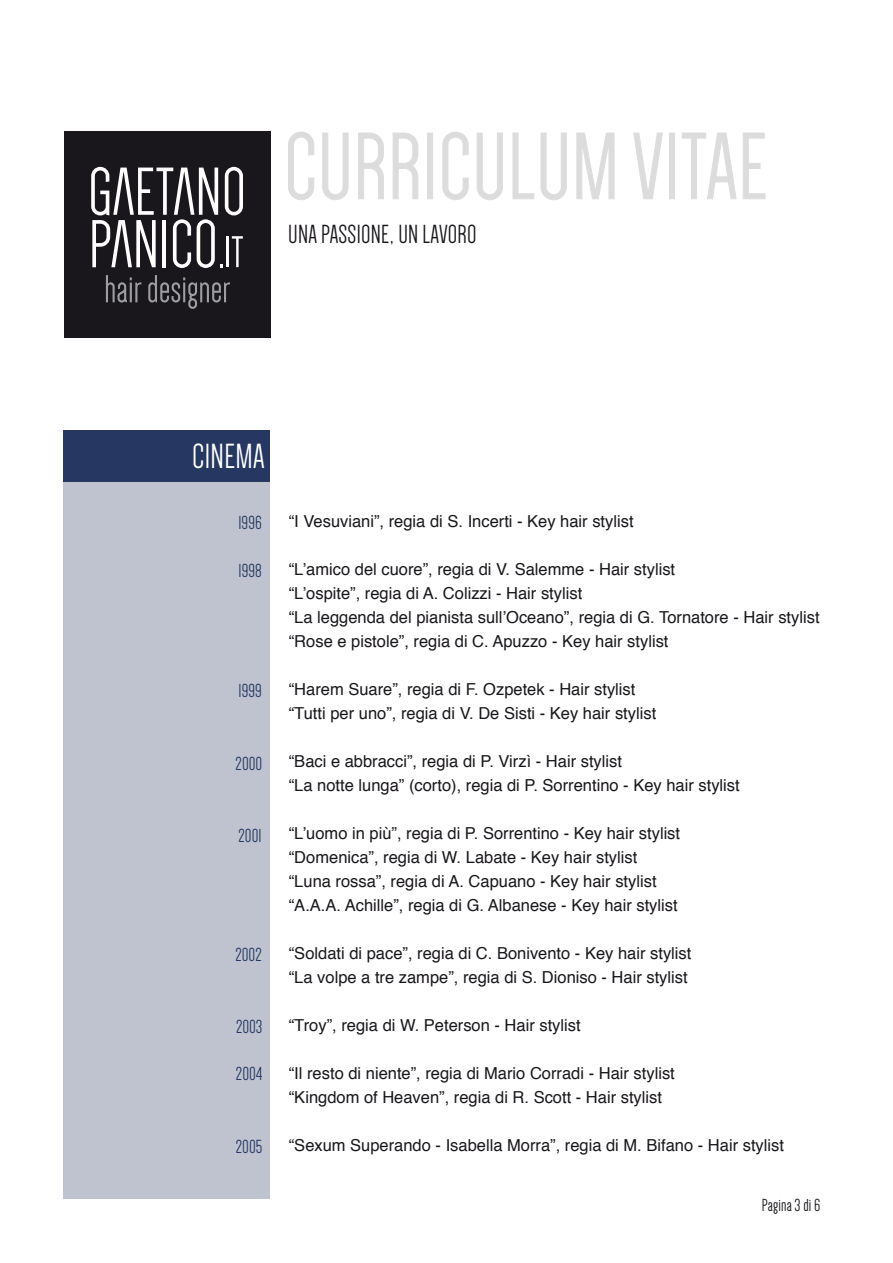
<style>
.page{position:relative;width:893px;height:1263px;background:#fff}
.page>*{position:absolute;margin:0;border:0;box-sizing:border-box;transform-origin:0 0}
.t1{font:36px "Dense";letter-spacing:.01em;color:#fff}
.t2{font:27px "Dense";letter-spacing:.01em;color:#1a171c}
.t3{font:19.5px "Dense";color:#263861}
.t4{font:18px "Dense";letter-spacing:.01em;color:#1a171c}
.t5{font:16.5px/24px "Helvetica";color:#1a171c}
</style>
<div class="page">
<div style="left:63px;top:482px;width:206px;height:717px;background:#bec3cf"></div>
<div style="left:63px;top:430px;width:206px;height:52px;background:#263861"></div>
<div style="left:64px;top:131px;width:207px;height:207px;background:#1a171c"></div>
<svg style="left:106px;top:275px;width:35px;height:27px"></svg>
<svg style="left:148px;top:275px;width:82px;height:34px"></svg>
<svg style="left:91px;top:167px;width:152px;height:101px"></svg>
<svg style="left:288px;top:132px;width:27px;height:68px"></svg>
<svg style="left:322px;top:132px;width:27px;height:68px"></svg>
<svg style="left:358px;top:132px;width:26px;height:67px"></svg>
<svg style="left:392px;top:132px;width:27px;height:67px"></svg>
<div style="left:427px;top:133px;width:6px;height:66px;background:#dcdcdd"></div>
<svg style="left:442px;top:132px;width:27px;height:68px"></svg>
<svg style="left:476px;top:132px;width:27px;height:68px"></svg>
<svg style="left:512px;top:132px;width:55px;height:68px"></svg>
<svg style="left:576px;top:132px;width:39px;height:67px"></svg>
<svg style="left:633px;top:132px;width:30px;height:67px"></svg>
<div style="left:669px;top:133px;width:6px;height:66px;background:#dcdcdd"></div>
<svg style="left:682px;top:132px;width:83px;height:67px"></svg>
<h2 class="t2" style="left:288px;top:221px;width:190px">UNA PASSIONE, UN LAVORO</h2>
<h1 class="t1" style="left:192px;top:438px;width:74px">CINEMA</h1>
<p class="t3" style="left:238px;top:513px;width:25px">1996</p>
<p class="t3" style="left:239px;top:561px;width:25px">1998</p>
<p class="t3" style="left:239px;top:681px;width:25px">1999</p>
<p class="t3" style="left:236px;top:754px;width:28px">2000</p>
<p class="t3" style="left:239px;top:825px;width:25px">2001</p>
<p class="t3" style="left:235px;top:945px;width:28px">2002</p>
<p class="t3" style="left:236px;top:1017px;width:28px">2003</p>
<p class="t3" style="left:236px;top:1064px;width:28px">2004</p>
<p class="t3" style="left:236px;top:1137px;width:28px">2005</p>
<p class="t5" style="left:289px;top:511px;width:346px">“I Vesuviani”, regia di S. Incerti - Key hair stylist</p>
<p class="t5" style="left:289px;top:559px;width:532px">“L’amico del cuore”, regia di V. Salemme - Hair stylist<br>“L’ospite”, regia di A. Colizzi - Hair stylist<br>“La leggenda del pianista sull’Oceano”, regia di G. Tornatore - Hair stylist “Rose e pistole”, regia di C. Apuzzo - Key hair stylist</p>
<p class="t5" style="left:289px;top:679px;width:369px">“Harem Suare”, regia di F. Ozpetek - Hair stylist “Tutti per uno”, regia di V. De Sisti - Key hair stylist</p>
<p class="t5" style="left:289px;top:751px;width:452px">“Baci e abbracci”, regia di P. Virzì - Hair stylist<br>“La notte lunga” (corto), regia di P. Sorrentino - Key hair stylist</p>
<p class="t5" style="left:289px;top:823px;width:393px">“L’uomo in più”, regia di P. Sorrentino - Key hair stylist “Domenica”, regia di W. Labate - Key hair stylist “Luna rossa”, regia di A. Capuano - Key hair stylist “A.A.A. Achille”, regia di G. Albanese - Key hair stylist</p>
<p class="t5" style="left:289px;top:943px;width:404px">“Soldati di pace”, regia di C. Bonivento - Key hair stylist “La volpe a tre zampe”, regia di S. Dioniso - Hair stylist</p>
<p class="t5" style="left:289px;top:1015px;width:293px">“Troy”, regia di W. Peterson - Hair stylist</p>
<p class="t5" style="left:289px;top:1063px;width:388px">“Il resto di niente”, regia di Mario Corradi - Hair stylist “Kingdom of Heaven”, regia di R. Scott - Hair stylist</p>
<p class="t5" style="left:289px;top:1135px;width:497px">“Sexum Superando - Isabella Morra”, regia di M. Bifano - Hair stylist</p>
<p class="t4" style="left:762px;top:1196px;width:60px">Pagina 3 di 6</p>
</div>
